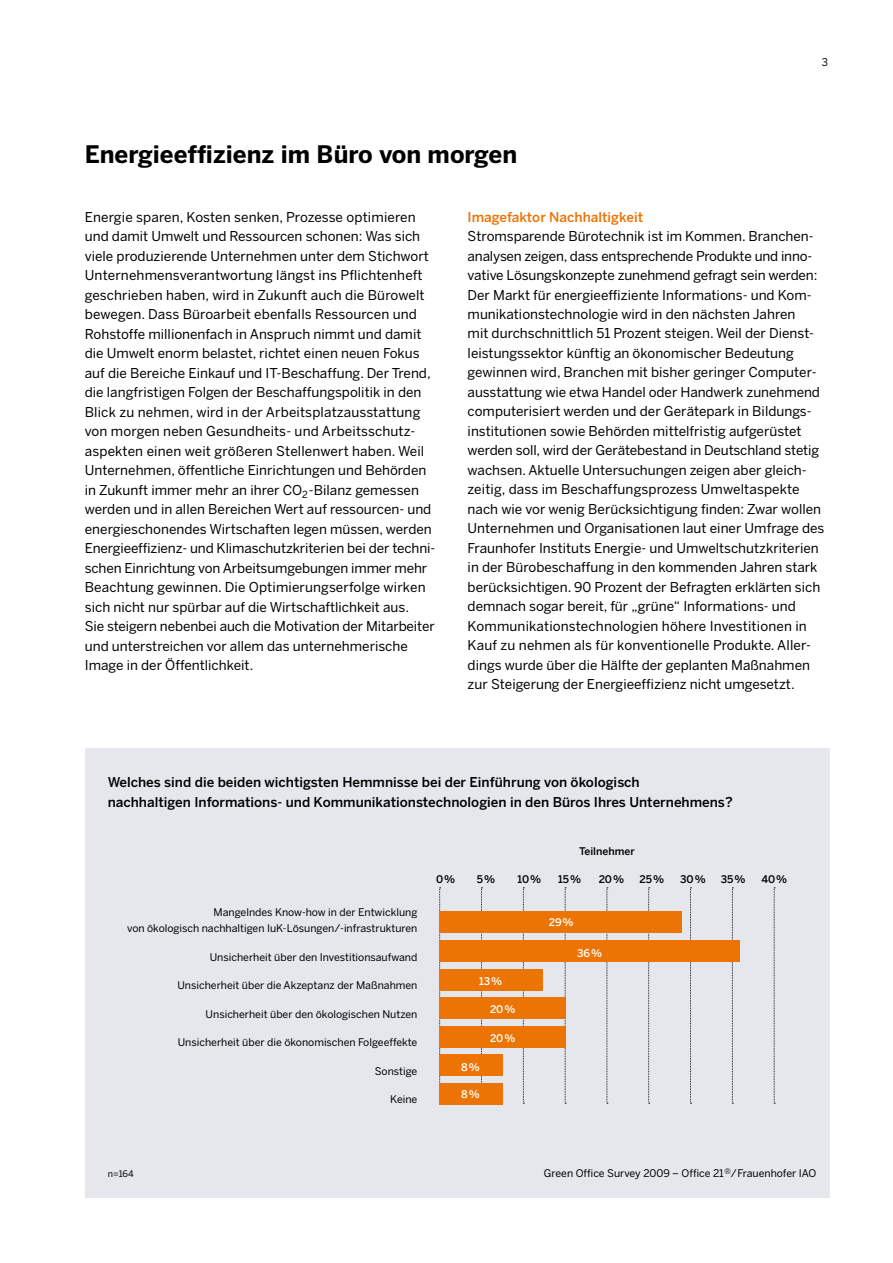
<style>
.page{position:relative;width:893px;height:1263px;background:#fff}
.page>*{position:absolute;margin:0;border:0;box-sizing:border-box;transform-origin:0 0}
.t1{font:700 24px "Benton Sans";color:#000}
.t2{font:13.5px/19.5px "Benton Sans";color:#000}
.t3{font:500 13.5px/19.5px "Benton Sans";color:#000}
.t4{font:500 13.5px "Benton Sans";color:#ec7405}
.t5{font:10.5px/16.5px "Benton Sans";color:#000;text-align:right}
.t6{font:500 10.5px "Benton Sans";color:#000}
.t7{font:500 10.5px "Benton Sans";letter-spacing:-.005em;color:#fff}
.t8{font:9px "Benton Sans";color:#000}
</style>
<div class="page">
<div style="left:85px;top:748px;width:744px;height:449px;background:#e5e7ec"></div>
<svg style="left:439px;top:887px;width:2px;height:196px"></svg>
<svg style="left:481px;top:887px;width:1px;height:196px"></svg>
<svg style="left:523px;top:887px;width:1px;height:217px"></svg>
<svg style="left:607px;top:887px;width:1px;height:217px"></svg>
<svg style="left:648px;top:887px;width:2px;height:217px"></svg>
<svg style="left:565px;top:887px;width:1px;height:217px"></svg>
<svg style="left:690px;top:887px;width:1px;height:217px"></svg>
<svg style="left:732px;top:887px;width:1px;height:217px"></svg>
<svg style="left:774px;top:887px;width:1px;height:217px"></svg>
<div style="left:439px;top:911px;width:243px;height:21px;background:#ec7405"></div>
<div style="left:439px;top:941px;width:301px;height:21px;background:#ec7405"></div>
<div style="left:439px;top:969px;width:104px;height:21px;background:#ec7405"></div>
<div style="left:439px;top:998px;width:126px;height:21px;background:#ec7405"></div>
<div style="left:439px;top:1026px;width:126px;height:21px;background:#ec7405"></div>
<div style="left:439px;top:1055px;width:63px;height:21px;background:#ec7405"></div>
<div style="left:439px;top:1083px;width:63px;height:21px;background:#ec7405"></div>
<h1 class="t1" style="left:85px;top:140px;width:434px">Energieeffizienz im Büro von morgen</h1>
<p class="t5" style="left:822px;top:53px;width:8px">3</p>
<p class="t2" style="left:85px;top:207px;width:352px">Energie sparen, Kosten senken, Prozesse optimieren und damit Umwelt und Ressourcen schonen: Was sich viele produzierende Unternehmen unter dem Stichwort Unternehmensverantwortung längst ins Pflichtenheft geschrieben haben, wird in Zukunft auch die Bürowelt bewegen. Dass Büroarbeit ebenfalls Ressourcen und Rohstoffe millionenfach in Anspruch nimmt und damit die Umwelt enorm belastet, richtet einen neuen Fokus auf die Bereiche Einkauf und IT-Beschaffung. Der Trend, die langfristigen Folgen der Beschaffungspolitik in den Blick zu nehmen, wird in der Arbeitsplatzausstattung von morgen neben Gesundheits- und Arbeitsschutz&shy;aspekten einen weit größeren Stellenwert haben. Weil Unternehmen, öffentliche Einrichtungen und Behörden in Zukunft immer mehr an ihrer CO<sub>2</sub>-Bilanz gemessen werden und in allen Bereichen Wert auf ressourcen- und energieschonendes Wirtschaften legen müssen, werden Energieeffizienz- und Klimaschutzkriterien bei der techni&shy;schen Einrichtung von Arbeitsumgebungen immer mehr Beachtung gewinnen. Die Optimierungserfolge wirken sich nicht nur spürbar auf die Wirtschaftlichkeit aus.<br>Sie steigern nebenbei auch die Motivation der Mitarbeiter und unterstreichen vor allem das unternehmerische Image in der Öffentlichkeit.</p>
<p class="t4" style="left:468px;top:209px;width:177px">Imagefaktor Nachhaltigkeit</p>
<p class="t2" style="left:468px;top:226px;width:358px">Stromsparende Bürotechnik ist im Kommen. Branchen&shy;analysen zeigen, dass entsprechende Produkte und inno&shy;vative Lösungskonzepte zunehmend gefragt sein werden:<br>Der Markt für energieeffiziente Informations- und Kom&shy;munikationstechnologie wird in den nächsten Jahren<br>mit durchschnittlich 51 Prozent steigen. Weil der Dienst&shy;leistungssektor künftig an ökonomischer Bedeutung gewinnen wird, Branchen mit bisher geringer Computer&shy;ausstattung wie etwa Handel oder Handwerk zunehmend computerisiert werden und der Gerätepark in Bildungs&shy;institutionen sowie Behörden mittelfristig aufgerüstet werden soll, wird der Gerätebestand in Deutschland stetig wachsen. Aktuelle Untersuchungen zeigen aber gleich&shy;zeitig, dass im Beschaffungsprozess Umweltaspekte nach wie vor wenig Berücksichtigung finden: Zwar wollen Unternehmen und Organisationen laut einer Umfrage des Fraunhofer Instituts Energie- und Umweltschutzkriterien in der Bürobeschaffung in den kommenden Jahren stark berücksichtigen. 90 Prozent der Befragten erklärten sich demnach sogar bereit, für „grüne“ Informations- und Kommunikationstechnologien höhere Investitionen in Kauf zu nehmen als für konventionelle Produkte. Aller&shy;dings wurde über die Hälfte der geplanten Maßnahmen zur Steigerung der Energieeffizienz nicht umgesetzt.</p>
<p class="t3" style="left:108px;top:772px;width:626px">Welches sind die beiden wichtigsten Hemmnisse bei der Einführung von ökologisch<br>nachhaltigen Informations- und Kommunikationstechnologien in den Büros Ihres Unternehmens?</p>
<p class="t5" style="left:127px;top:903px;width:292px">Mangelndes Know-how in der Entwicklung<br>von ökologisch nachhaltigen IuK-Lösungen/-infrastrukturen</p>
<p class="t5" style="left:210px;top:948px;width:209px">Unsicherheit über den Investitionsaufwand</p>
<p class="t5" style="left:177px;top:977px;width:242px">Unsicherheit über die Akzeptanz der Maßnahmen</p>
<p class="t5" style="left:206px;top:1005px;width:213px">Unsicherheit über den ökologischen Nutzen</p>
<p class="t5" style="left:178px;top:1034px;width:241px">Unsicherheit über die ökonomischen Folgeeffekte</p>
<p class="t5" style="left:375px;top:1062px;width:44px">Sonstige</p>
<p class="t5" style="left:390px;top:1091px;width:29px">Keine</p>
<p class="t6" style="left:579px;top:845px;width:57px">Teilnehmer</p>
<p class="t6" style="left:436px;top:873px;width:21px">0%</p>
<p class="t6" style="left:477px;top:873px;width:20px">5%</p>
<p class="t6" style="left:517px;top:873px;width:25px">10%</p>
<p class="t6" style="left:558px;top:873px;width:25px">15%</p>
<p class="t6" style="left:599px;top:873px;width:27px">20%</p>
<p class="t6" style="left:639px;top:873px;width:26px">25%</p>
<p class="t6" style="left:680px;top:873px;width:27px">30%</p>
<p class="t6" style="left:721px;top:873px;width:26px">35%</p>
<p class="t6" style="left:761px;top:873px;width:28px">40%</p>
<p class="t7" style="left:549px;top:916px;width:26px">29%</p>
<p class="t7" style="left:577px;top:947px;width:26px">36%</p>
<p class="t7" style="left:479px;top:975px;width:24px">13%</p>
<p class="t7" style="left:490px;top:1002px;width:27px">20%</p>
<p class="t7" style="left:490px;top:1032px;width:27px">20%</p>
<p class="t7" style="left:461px;top:1060px;width:20px">8%</p>
<p class="t7" style="left:461px;top:1088px;width:20px">8%</p>
<p class="t8" style="left:108px;top:1168px;width:28px">n=164</p>
<p class="t5" style="left:544px;top:1165px;width:274px">Green Office Survey 2009 – Office 21<sup>®</sup>/Frauenhofer IAO</p>
</div>
